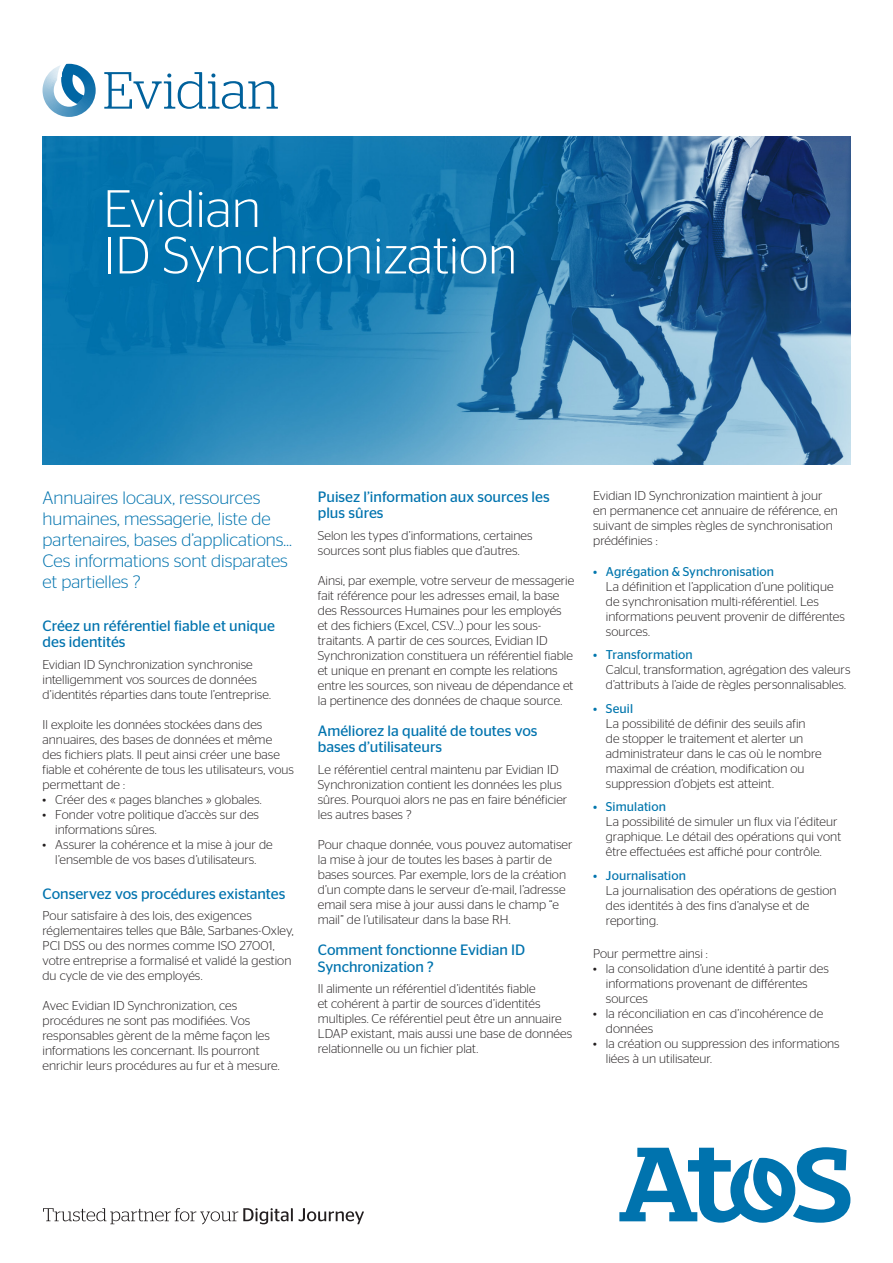
<style>
.page{position:relative;width:893px;height:1263px;background:#fff}
.page>*{position:absolute;margin:0;border:0;box-sizing:border-box;transform-origin:0 0}
.ssl_35-31_grey{font:300 52.5px "Stag Sans";color:#fff}
.t1{font:300 52.2px "Stag";color:#00619c}
.Intro_no_line_16pt_l{font:300 18px/21px "Stag Sans";color:#0073ae}
.Subtitle{font:15px/16.5px "Stag Sans";color:#0073ae}
.Body_copy{font:300 12.75px/15px "Stag Sans";letter-spacing:.005em;color:#231f20}
.s1{font-weight:400;color:#0076ad}
.s2{font-weight:400;color:#0073ae}
</style>
<div class="page">
<svg style="left:43px;top:1208px;width:321px;height:16px"></svg>
<svg style="left:619px;top:1147px;width:231px;height:76px"></svg>
<img style="left:43px;top:136px;width:807px;height:329px">
<svg style="left:43px;top:64px;width:53px;height:53px"></svg>
<p class="t1" style="left:103px;top:61px;width:177px">Evidian</p>
<p class="ssl_35-31_grey" style="left:103px;top:180px;width:159px">Evidian</p>
<p class="ssl_35-31_grey" style="left:103px;top:226px;width:415px">ID Synchronization</p>
<p class="Intro_no_line_16pt_l" style="left:43px;top:487px;width:251px">Annuaires locaux, ressources humaines, messagerie, liste de partenaires, bases d’applications…<br>Ces informations sont disparates et partielles ?</p>
<p class="Subtitle" style="left:318px;top:488px;width:233px">Puisez l’information aux sources les plus sûres</p>
<p class="Body_copy" style="left:318px;top:527px;width:216px">Selon les types d’informations, certaines sources sont plus fiables que d’autres.</p>
<p class="Body_copy" style="left:318px;top:572px;width:258px">Ainsi, par exemple, votre serveur de messagerie fait référence pour les adresses email, la base des Ressources Humaines pour les employés et des fichiers (Excel, CSV…) pour les sous&shy;traitants. A partir de ces sources, Evidian ID Synchronization constituera un référentiel fiable et unique en prenant en compte les relations entre les sources, son niveau de dépendance et la pertinence des données de chaque source.</p>
<p class="Subtitle" style="left:318px;top:722px;width:221px">Améliorez la qualité de toutes vos bases d’utilisateurs</p>
<p class="Body_copy" style="left:318px;top:762px;width:251px">Le référentiel central maintenu par Evidian ID Synchronization contient les données les plus sûres. Pourquoi alors ne pas en faire bénéficier les autres bases ?</p>
<p class="Body_copy" style="left:318px;top:836px;width:256px">Pour chaque donnée, vous pouvez automatiser la mise à jour de toutes les bases à partir de bases sources. Par exemple, lors de la création d’un compte dans le serveur d’e-mail, l’adresse email sera mise à jour aussi dans le champ “e mail” de l’utilisateur dans la base RH.</p>
<p class="Subtitle" style="left:318px;top:941px;width:209px">Comment fonctionne Evidian ID<br>Synchronization ?</p>
<p class="Body_copy" style="left:318px;top:981px;width:256px">Il alimente un référentiel d’identités fiable<br>et cohérent à partir de sources d’identités multiples. Ce référentiel peut être un annuaire LDAP existant, mais aussi une base de données relationnelle ou un fichier plat.</p>
<p class="Subtitle" style="left:43px;top:617px;width:234px">Créez un référentiel fiable et unique des identités</p>
<p class="Body_copy" style="left:43px;top:656px;width:230px">Evidian ID Synchronization synchronise intelligemment vos sources de données d’identités réparties dans toute l’entreprise.</p>
<p class="Body_copy" style="left:43px;top:716px;width:253px">Il exploite les données stockées dans des annuaires, des bases de données et même des fichiers plats. Il peut ainsi créer une base fiable et cohérente de tous les utilisateurs, vous permettant de :</p>
<p class="Body_copy" style="left:43px;top:791px;width:221px">• Créer des « pages blanches » globales.</p>
<p class="Body_copy" style="left:55px;top:806px;width:205px;text-indent:-13px">• Fonder votre politique d’accès sur des informations sûres.</p>
<p class="Body_copy" style="left:43px;top:836px;width:232px;text-align:center">• Assurer la cohérence et la mise à jour de l’ensemble de vos bases d’utilisateurs.</p>
<p class="Subtitle" style="left:43px;top:885px;width:244px">Conservez vos procédures existantes</p>
<p class="Body_copy" style="left:43px;top:908px;width:253px">Pour satisfaire à des lois, des exigences réglementaires telles que Bâle, Sarbanes-Oxley, PCI DSS ou des normes comme ISO 27001, votre entreprise a formalisé et validé la gestion du cycle de vie des employés.</p>
<p class="Body_copy" style="left:43px;top:998px;width:239px">Avec Evidian ID Synchronization, ces procédures ne sont pas modifiées. Vos responsables gèrent de la même façon les informations les concernant. Ils pourront enrichir leurs procédures au fur et à mesure.</p>
<p class="Body_copy" style="left:593px;top:488px;width:246px">Evidian ID Synchronization maintient à jour en permanence cet annuaire de référence, en suivant de simples règles de synchronisation prédéfinies :</p>
<p class="Body_copy" style="left:606px;top:564px;width:240px;text-indent:-13px"><span class="s1">• Agrégation &amp; Synchronisation<br></span>La définition et l’application d’une politique de synchronisation multi-référentiel. Les informations peuvent provenir de différentes sources.</p>
<p class="Body_copy" style="left:606px;top:647px;width:246px;text-indent:-13px"><span class="s1">• Transformation<br></span>Calcul, transformation, agrégation des valeurs d’attributs à l’aide de règles personnalisables.</p>
<p class="Body_copy" style="left:606px;top:700px;width:217px;text-indent:-13px"><span class="s1">• Seuil<br></span>La possibilité de définir des seuils afin de stopper le traitement et alerter un administrateur dans le cas où le nombre maximal de création, modification ou suppression d’objets est atteint.</p>
<p class="Body_copy" style="left:606px;top:799px;width:237px;text-indent:-13px"><span class="s1">• Simulation<br></span>La possibilité de simuler un flux via l’éditeur graphique. Le détail des opérations qui vont être effectuées est affiché pour contrôle.</p>
<p class="Body_copy" style="left:606px;top:868px;width:232px;text-indent:-13px"><span class="s2">• Journalisation<br></span>La journalisation des opérations de gestion des identités à des fins d’analyse et de reporting.</p>
<p class="Body_copy" style="left:593px;top:945px;width:116px">Pour permettre ainsi :</p>
<p class="Body_copy" style="left:606px;top:960px;width:224px;text-indent:-13px">• la consolidation d’une identité à partir des informations provenant de différentes sources</p>
<p class="Body_copy" style="left:606px;top:1005px;width:219px;text-indent:-13px">• la réconciliation en cas d’incohérence de données</p>
<p class="Body_copy" style="left:606px;top:1035px;width:235px;text-indent:-13px">• la création ou suppression des informations liées à un utilisateur.</p>
</div>
